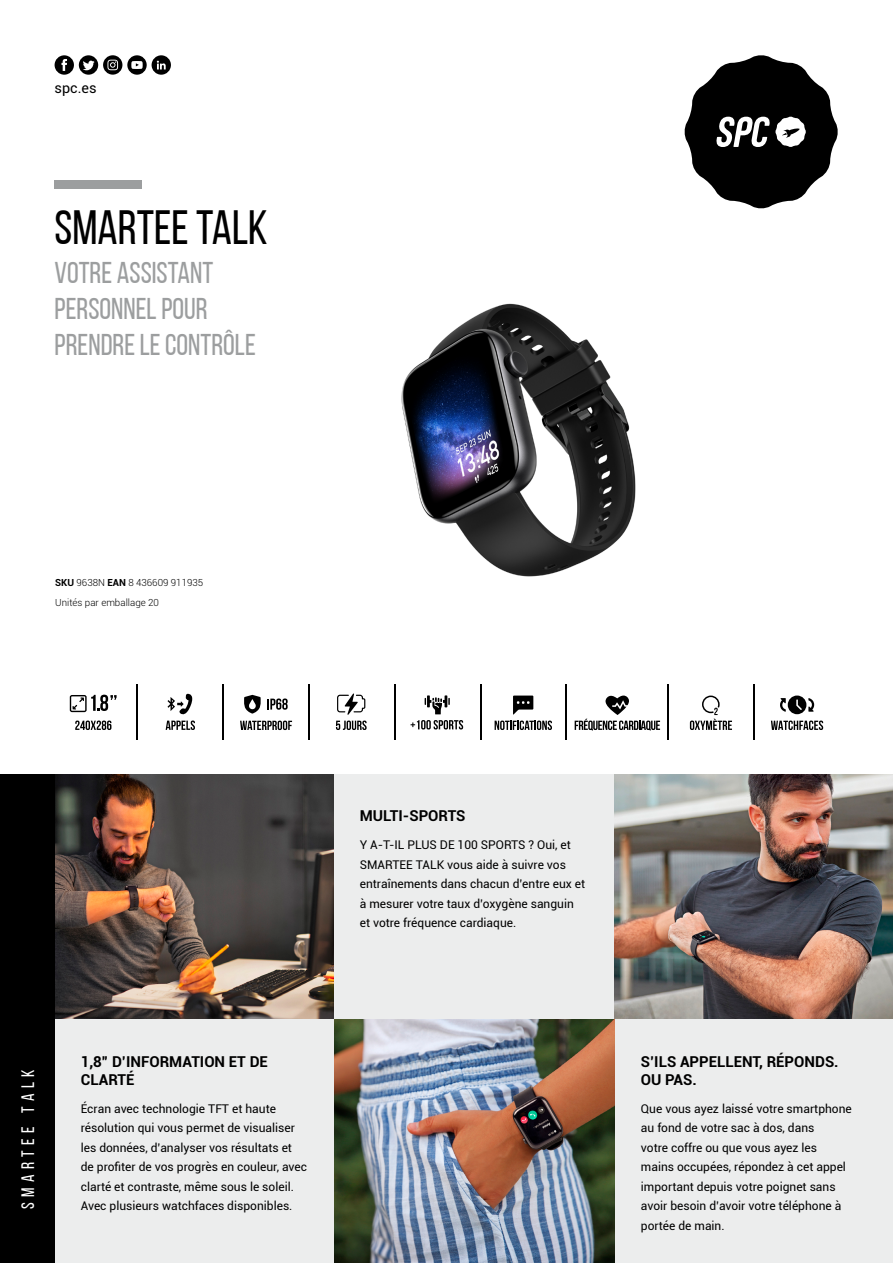
<style>
.page{position:relative;width:893px;height:1263px;background:#fff}
.page>*{position:absolute;margin:0;border:0;box-sizing:border-box;transform-origin:0 0}
.t1{font:48px "Bebas Neue";color:#000}
.t2{font:30px/36px "Bebas Neue";color:#9c9e9f}
.t3{font:18px "Bebas Neue";letter-spacing:.3em;color:#fff}
.t4{font:700 15px/18px "Roboto";color:#000}
.t5{font:14.4px "Roboto";color:#000}
.t6{font:12px/19.5px "Roboto";color:#000}
.t7{font:300 9.75px/20.2px "Roboto";color:#000}
.s1{font-weight:700}
</style>
<div class="page">
<div style="left:54px;top:1018px;width:839px;height:245px;background:#eceded"></div>
<img style="left:334px;top:1019px;width:280px;height:244px">
<img style="left:55px;top:774px;width:279px;height:244px">
<div style="left:334px;top:774px;width:280px;height:244px;background:#eceded"></div>
<svg style="left:684px;top:55px;width:154px;height:154px"></svg>
<div style="left:55px;top:180px;width:87px;height:9px;background:#9c9e9f"></div>
<div style="left:0;top:774px;width:55px;height:489px;background:#000"></div>
<svg style="left:55px;top:55px;width:116px;height:20px"></svg>
<img style="left:614px;top:774px;width:279px;height:244px">
<img style="left:401px;top:303px;width:235px;height:274px">
<hr style="left:136px;top:684px;width:2px;height:55px;background:#000">
<hr style="left:222px;top:684px;width:2px;height:55px;background:#000">
<hr style="left:667px;top:684px;width:2px;height:55px;background:#000">
<hr style="left:753px;top:684px;width:1px;height:55px;background:#000">
<hr style="left:308px;top:684px;width:2px;height:55px;background:#000">
<hr style="left:394px;top:684px;width:2px;height:55px;background:#000">
<hr style="left:480px;top:684px;width:2px;height:55px;background:#000">
<hr style="left:566px;top:684px;width:1px;height:55px;background:#000">
<svg style="left:336px;top:693px;width:31px;height:37px"></svg>
<svg style="left:75px;top:720px;width:36px;height:10px"></svg>
<svg style="left:70px;top:695px;width:47px;height:17px"></svg>
<svg style="left:240px;top:721px;width:52px;height:9px"></svg>
<svg style="left:244px;top:695px;width:44px;height:18px"></svg>
<svg style="left:780px;top:695px;width:34px;height:19px"></svg>
<svg style="left:771px;top:720px;width:52px;height:10px"></svg>
<svg style="left:690px;top:695px;width:42px;height:35px"></svg>
<svg style="left:495px;top:695px;width:57px;height:35px"></svg>
<svg style="left:575px;top:695px;width:85px;height:35px"></svg>
<svg style="left:411px;top:720px;width:52px;height:9px"></svg>
<svg style="left:425px;top:695px;width:25px;height:19px"></svg>
<svg style="left:166px;top:694px;width:29px;height:36px"></svg>
<p class="t5" style="left:55px;top:78px;width:44px">spc.es</p>
<h1 class="t1" style="left:55px;top:202px;width:215px">SMARTEE TALK</h1>
<h2 class="t2" style="left:55px;top:255px;width:203px">VOTRE ASSISTANT<br>PERSONNEL POUR<br>PRENDRE LE CONTRÔLE</h2>
<p class="t7" style="left:55px;top:572px;width:150px"><span class="s1">SKU</span> 9638N <span class="s1">EAN</span> 8 436609 911935<br>Unités par emballage 20</p>
<h3 class="t3" style="left:18px;top:1209px;width:141px;rotate:-90deg">SMARTEE TALK</h3>
<p class="t4" style="left:81px;top:1052px;width:189px">1,8” D’INFORMATION ET DE<br>CLARTÉ</p>
<p class="t6" style="left:81px;top:1098px;width:228px">Écran avec technologie TFT et haute résolution qui vous permet de visualiser les données, d’analyser vos résultats et de profiter de vos progrès en couleur, avec clarté et contraste, même sous le soleil.<br>Avec plusieurs watchfaces disponibles.</p>
<p class="t4" style="left:360px;top:806px;width:107px">MULTI-SPORTS</p>
<p class="t6" style="left:360px;top:835px;width:227px">Y A-T-IL PLUS DE 100 SPORTS ? Oui, et SMARTEE TALK vous aide à suivre vos entraînements dans chacun d’entre eux et à mesurer votre taux d’oxygène sanguin et votre fréquence cardiaque.</p>
<p class="t4" style="left:641px;top:1052px;width:199px">S’ILS APPELLENT, RÉPONDS.<br>OU PAS.</p>
<p class="t6" style="left:641px;top:1098px;width:212px">Que vous ayez laissé votre smartphone au fond de votre sac à dos, dans<br>votre coffre ou que vous ayez les mains occupées, répondez à cet appel important depuis votre poignet sans avoir besoin d’avoir votre téléphone à portée de main.</p>
</div>
